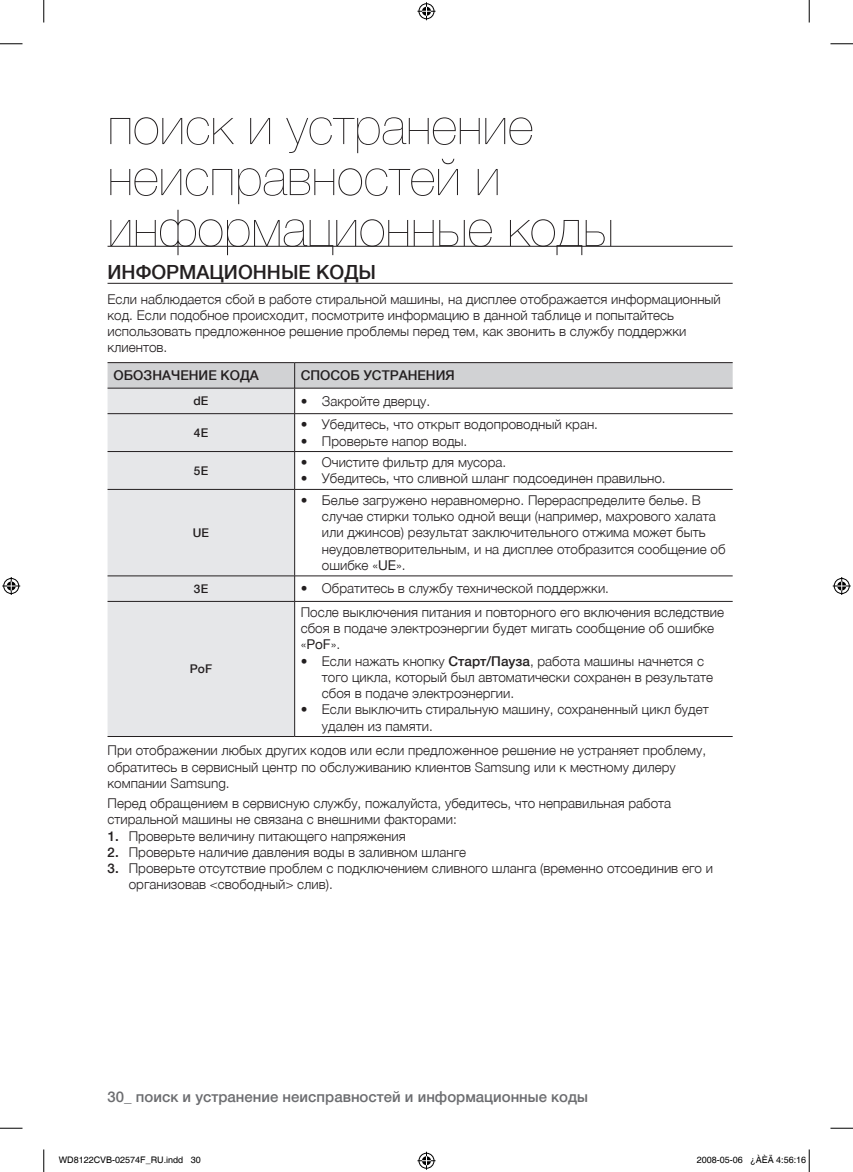
<style>
.page{position:relative;width:853px;height:1172px;background:#fff}
.page>*{position:absolute;margin:0;border:0;box-sizing:border-box;transform-origin:0 0}
.t1{font:200 51px/51px "Helvetica Neue LTCYR";color:#231f20}
.t2{font:500 19.5px "Helvetica Neue LTCYR";color:#231f20}
.t3{font:500 15px "Helvetica Neue LTCYR";color:#6c6d70}
.t4{font:300 13.5px/16.2px "Helvetica Neue LTCYR";color:#231f20}
.t5{font:500 13.5px "Helvetica Neue LTCYR";color:#231f20}
.t6{font:500 12px "Helvetica Neue LTCYR";color:#231f20}
.t7{font:9px "Helvetica";color:#000}
.s1{font-weight:500}
.s2{font-weight:400}
</style>
<div class="page">
<hr style="left:108px;top:283px;width:625px;height:1px;background:#231f20">
<div style="left:108px;top:414px;width:186px;height:322px;background:#e6e7e9"></div>
<hr style="left:108px;top:362px;width:187px;height:1px;background:#231f20">
<hr style="left:295px;top:362px;width:438px;height:1px;background:#231f20">
<svg style="left:108px;top:363px;width:625px;height:50px"></svg>
<hr style="left:108px;top:413px;width:187px;height:1px;background:#231f20">
<hr style="left:295px;top:413px;width:438px;height:1px;background:#231f20">
<hr style="left:294px;top:414px;width:1px;height:37px;background:#231f20">
<hr style="left:108px;top:451px;width:187px;height:1px;background:#231f20">
<hr style="left:295px;top:451px;width:438px;height:1px;background:#231f20">
<hr style="left:294px;top:452px;width:1px;height:37px;background:#231f20">
<hr style="left:108px;top:489px;width:187px;height:1px;background:#231f20">
<hr style="left:295px;top:489px;width:438px;height:1px;background:#231f20">
<hr style="left:294px;top:490px;width:1px;height:86px;background:#231f20">
<hr style="left:108px;top:576px;width:187px;height:1px;background:#231f20">
<hr style="left:295px;top:576px;width:438px;height:1px;background:#231f20">
<svg style="left:294px;top:576px;width:1px;height:25px"></svg>
<hr style="left:108px;top:601px;width:187px;height:1px;background:#231f20">
<hr style="left:295px;top:601px;width:438px;height:1px;background:#231f20">
<hr style="left:294px;top:601px;width:1px;height:135px;background:#231f20">
<hr style="left:108px;top:736px;width:187px;height:1px;background:#231f20">
<hr style="left:295px;top:736px;width:438px;height:1px;background:#231f20">
<hr style="left:108px;top:246px;width:625px;height:1px;background:#231f20">
<svg style="left:0;top:44px;width:22px;height:1px"></svg>
<svg style="left:830px;top:44px;width:23px;height:1px"></svg>
<svg style="left:0;top:1128px;width:22px;height:1px"></svg>
<svg style="left:830px;top:1128px;width:23px;height:1px"></svg>
<svg style="left:44px;top:0;width:1px;height:22px"></svg>
<svg style="left:44px;top:1149px;width:1px;height:23px"></svg>
<svg style="left:809px;top:0;width:1px;height:22px"></svg>
<svg style="left:417px;top:2px;width:18px;height:18px"></svg>
<svg style="left:417px;top:1152px;width:18px;height:18px"></svg>
<svg style="left:2px;top:577px;width:18px;height:18px"></svg>
<svg style="left:833px;top:577px;width:18px;height:18px"></svg>
<svg style="left:808px;top:1149px;width:2px;height:23px"></svg>
<h1 class="t1" style="left:108px;top:101px;width:508px">поиск и устранение неисправностей и информационные коды</h1>
<h2 class="t2" style="left:108px;top:261px;width:270px">ИНФОРМАЦИОННЫЕ КОДЫ</h2>
<p class="t4" style="left:108px;top:291px;width:615px">Если наблюдается сбой в работе стиральной машины, на дисплее отображается информационный код. Если подобное происходит, посмотрите информацию в данной таблице и попытайтесь использовать предложенное решение проблемы перед тем, как звонить в службу поддержки клиентов.</p>
<p class="t5" style="left:114px;top:368px;width:147px">ОБОЗНАЧЕНИЕ КОДА</p>
<p class="t5" style="left:301px;top:368px;width:156px">СПОСОБ УСТРАНЕНИЯ</p>
<p class="t6" style="left:194px;top:394px;width:16px">dE</p>
<p class="t4" style="left:301px;top:393px;width:131px"><span class="s1">•</span> Закройте дверцу.</p>
<p class="t6" style="left:194px;top:426px;width:16px">4E</p>
<p class="t4" style="left:301px;top:417px;width:299px"><span class="s1">•</span> Убедитесь, что открыт водопроводный кран.</p>
<p class="t4" style="left:301px;top:433px;width:168px"><span class="s1">•</span> Проверьте напор воды.</p>
<p class="t6" style="left:194px;top:464px;width:16px">5E</p>
<p class="t6" style="left:193px;top:526px;width:18px">UE</p>
<p class="t4" style="left:301px;top:454px;width:207px"><span class="s1">•</span> Очистите фильтр для мусора.</p>
<p class="t4" style="left:301px;top:471px;width:366px"><span class="s1">•</span> Убедитесь, что сливной шланг подсоединен правильно.</p>
<p class="t4" style="left:322px;top:492px;width:405px;text-indent:-21px"><span class="s1">•</span> Белье загружено неравномерно. Перераспределите белье. В случае стирки только одной вещи (например, махрового халата или джинсов) результат заключительного отжима может быть неудовлетворительным, и на дисплее отобразится сообщение об ошибке «<span class="s2">UE</span>».</p>
<p class="t6" style="left:194px;top:582px;width:16px">3E</p>
<p class="t4" style="left:301px;top:581px;width:310px"><span class="s1">•</span> Обратитесь в службу технической поддержки.</p>
<p class="t4" style="left:301px;top:604px;width:425px">После выключения питания и повторного его включения вследствие сбоя в подаче электроэнергии будет мигать сообщение об ошибке «<span class="s2">PoF</span>».</p>
<p class="t4" style="left:322px;top:653px;width:393px;text-indent:-21px"><span class="s1">•</span> Если нажать кнопку <span class="s1">Старт/Пауза</span>, работа машины начнется с того цикла, который был автоматически сохранен в результате сбоя в подаче электроэнергии.</p>
<p class="t4" style="left:322px;top:701px;width:388px;text-indent:-21px"><span class="s1">•</span> Если выключить стиральную машину, сохраненный цикл будет удален из памяти.</p>
<p class="t4" style="left:108px;top:743px;width:600px">При отображении любых других кодов или если предложенное решение не устраняет проблему, обратитесь в сервисный центр по обслуживанию клиентов Samsung или к местному дилеру компании Samsung.</p>
<p class="t4" style="left:108px;top:795px;width:565px">Перед обращением в сервисную службу, пожалуйста, убедитесь, что неправильная работа стиральной машины не связана с внешними факторами:</p>
<p class="t4" style="left:108px;top:828px;width:300px"><span class="s1">1.</span> Проверьте величину питающего напряжения</p>
<p class="t4" style="left:108px;top:844px;width:360px"><span class="s1">2.</span> Проверьте наличие давления воды в заливном шланге</p>
<p class="t4" style="left:129px;top:860px;width:586px;text-indent:-21px"><span class="s1">3.</span> Проверьте отсутствие проблем с подключением сливного шланга (временно отсоединив его и организовав &lt;свободный&gt; слив).</p>
<p class="t6" style="left:190px;top:662px;width:24px">PoF</p>
<p class="t3" style="left:108px;top:1088px;width:482px">30_ поиск и устранение неисправностей и информационные коды</p>
<p class="t7" style="left:59px;top:1154px;width:144px">WD8122CVB-02574F_RU.indd 30</p>
<p class="t7" style="left:697px;top:1154px;width:111px">2008-05-06 ¿ÀÈÄ 4:56:16</p>
</div>
